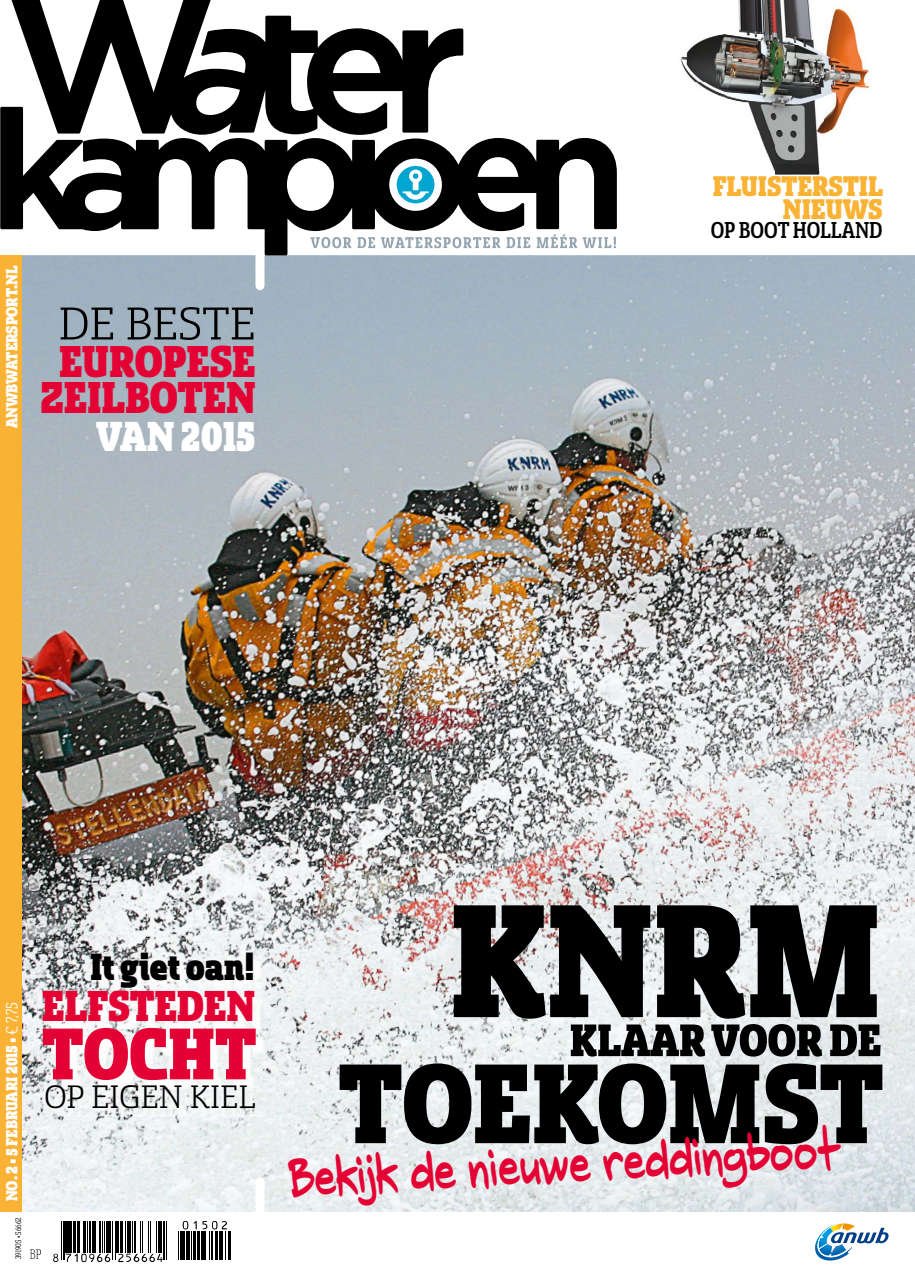
<style>
.page{position:relative;width:915px;height:1276px;background:#fff}
.page>*{position:absolute;margin:0;border:0;box-sizing:border-box;transform-origin:0 0}
.t1{font:900 178.5px "Sancoale Slab Cond";color:#000}
.t2{font:900 125.55px "Sancoale Slab Cond";color:#000}
.t3{font:900 81px "Sancoale Slab Cond";color:#e40134}
.t4{font:900 56.1px "Telefante";color:#e40134;scale:.7 1}
.t5{font:51px "Sancoale Slab Norm";color:#000}
.t6{font:900 50.55px "Sancoale Slab Cond";color:#000}
.t7{font:900 49.5px/36px "Sancoale Slab Cond";color:#e40134;text-align:center}
.t8{font:900 48px "Sancoale Slab Cond";color:#e40134}
.t9{font:900 46.5px "Sancoale Slab Cond";color:#fff}
.t10{font:900 42px "Sancoale Slab Cond";color:#000}
.t11{font:36px "Sancoale Slab Norm";color:#000}
.t12{font:900 31.5px/22.5px "Sancoale Slab Cond";color:#f9b234;text-align:right}
.t13{font:500 25.5px "Sancoale Slab Cond";color:#000}
.t14{font:900 18px "Sancoale Slab Cond";color:#fff}
.t15{font:9px "Sancoale Slab Cond";color:#000}
.s1{font-weight:400}
</style>
<div class="page">
<img style="left:22px;top:255px;width:389px;height:318px">
<img style="left:411px;top:255px;width:420px;height:318px">
<img style="left:831px;top:255px;width:83px;height:314px">
<img style="left:22px;top:467px;width:67px;height:372px">
<img style="left:44px;top:573px;width:419px;height:388px">
<img style="left:463px;top:569px;width:451px;height:377px">
<img style="left:22px;top:839px;width:52px;height:373px">
<img style="left:890px;top:672px;width:24px;height:177px">
<img style="left:264px;top:946px;width:252px;height:266px">
<img style="left:60px;top:1116px;width:52px;height:96px">
<img style="left:231px;top:1070px;width:53px;height:142px">
<img style="left:516px;top:943px;width:398px;height:269px">
<img style="left:112px;top:1116px;width:119px;height:96px">
<div style="left:255px;top:225px;width:9px;height:61px;background:#fff"></div>
<div style="left:255px;top:1182px;width:9px;height:60px;background:#fff"></div>
<img style="left:680px;top:0;width:190px;height:175px">
<svg style="left:4px;top:0;width:459px;height:107px"></svg>
<svg style="left:0;top:107px;width:616px;height:148px"></svg>
<img style="left:239px;top:961px;width:25px;height:155px">
<img style="left:51px;top:1112px;width:188px;height:4px">
<img style="left:39px;top:949px;width:221px;height:163px">
<img style="left:51px;top:961px;width:71px;height:79px">
<img style="left:122px;top:961px;width:92px;height:79px">
<img style="left:214px;top:961px;width:46px;height:151px">
<img style="left:51px;top:1040px;width:82px;height:72px">
<img style="left:133px;top:1027px;width:102px;height:85px">
<div style="left:0;top:255px;width:21px;height:957px;background:#f9b234"></div>
<svg style="left:30px;top:1249px;width:11px;height:9px"></svg>
<svg style="left:815px;top:1223px;width:73px;height:38px"></svg>
<hr style="left:61px;top:1221px;width:1px;height:38px;background:#000">
<hr style="left:63px;top:1221px;width:1px;height:38px;background:#000">
<hr style="left:65px;top:1221px;width:3px;height:31px;background:#000">
<hr style="left:70px;top:1221px;width:2px;height:31px;background:#000">
<hr style="left:73px;top:1221px;width:2px;height:31px;background:#000">
<hr style="left:77px;top:1221px;width:3px;height:31px;background:#000">
<hr style="left:83px;top:1221px;width:2px;height:31px;background:#000">
<hr style="left:87px;top:1221px;width:1px;height:31px;background:#000">
<hr style="left:90px;top:1221px;width:1px;height:31px;background:#000">
<hr style="left:92px;top:1221px;width:3px;height:31px;background:#000">
<hr style="left:100px;top:1221px;width:1px;height:31px;background:#000">
<hr style="left:102px;top:1221px;width:1px;height:31px;background:#000">
<hr style="left:104px;top:1221px;width:1px;height:31px;background:#000">
<hr style="left:107px;top:1221px;width:4px;height:31px;background:#000">
<hr style="left:112px;top:1221px;width:1px;height:38px;background:#000">
<hr style="left:114px;top:1221px;width:1px;height:38px;background:#000">
<hr style="left:116px;top:1221px;width:3px;height:31px;background:#000">
<hr style="left:120px;top:1221px;width:2px;height:31px;background:#000">
<hr style="left:125px;top:1221px;width:1px;height:31px;background:#000">
<hr style="left:128px;top:1221px;width:3px;height:31px;background:#000">
<hr style="left:132px;top:1221px;width:1px;height:31px;background:#000">
<hr style="left:134px;top:1221px;width:2px;height:31px;background:#000">
<hr style="left:140px;top:1221px;width:1px;height:31px;background:#000">
<hr style="left:142px;top:1221px;width:1px;height:31px;background:#000">
<hr style="left:148px;top:1221px;width:1px;height:31px;background:#000">
<hr style="left:150px;top:1221px;width:1px;height:31px;background:#000">
<hr style="left:156px;top:1221px;width:1px;height:31px;background:#000">
<hr style="left:158px;top:1221px;width:3px;height:31px;background:#000">
<hr style="left:163px;top:1221px;width:2px;height:38px;background:#000">
<hr style="left:166px;top:1221px;width:1px;height:38px;background:#000">
<hr style="left:228px;top:1231px;width:2px;height:28px;background:#000">
<svg style="left:53px;top:1253px;width:5px;height:9px"></svg>
<svg style="left:66px;top:1253px;width:44px;height:9px"></svg>
<svg style="left:118px;top:1253px;width:45px;height:9px"></svg>
<svg style="left:178px;top:1221px;width:49px;height:38px"></svg>
<p class="t14" style="left:2px;top:428px;width:164px;rotate:-90deg">ANWBWATERSPORT.NL</p>
<p class="t5" style="left:58px;top:299px;width:198px">DE BESTE</p>
<p class="t7" style="left:40px;top:343px;width:216px">EUROPESE<br>ZEILBOTEN</p>
<p class="t9" style="left:96px;top:412px;width:161px">VAN 2015</p>
<p class="t12" style="left:712px;top:175px;width:172px">FLUISTERSTIL<br>NIEUWS</p>
<p class="t13" style="left:710px;top:217px;width:173px">OP BOOT HOLLAND</p>
<p class="t14" style="left:2px;top:1201px;width:200px;rotate:-90deg">NO. 2 • 5 FEBRUARI 2015 • <span class="s1">€ 7,75</span></p>
<p class="t15" style="left:14px;top:1259px;width:43px;rotate:-90deg">391905 • 56662</p>
<p class="t10" style="left:90px;top:945px;width:166px">It giet oan!</p>
<p class="t8" style="left:42px;top:981px;width:214px">ELFSTEDEN</p>
<p class="t3" style="left:42px;top:1012px;width:215px">TOCHT</p>
<p class="t11" style="left:44px;top:1079px;width:213px">OP EIGEN KIEL</p>
<p class="t1" style="left:449px;top:868px;width:433px">KNRM</p>
<p class="t6" style="left:569px;top:1014px;width:313px">KLAAR VOOR DE</p>
<p class="t2" style="left:338px;top:1038px;width:545px">TOEKOMST</p>
<p class="t4" style="left:286px;top:1143px;width:792px;rotate:-3deg">Bekijk de nieuwe reddingboot</p>
</div>
